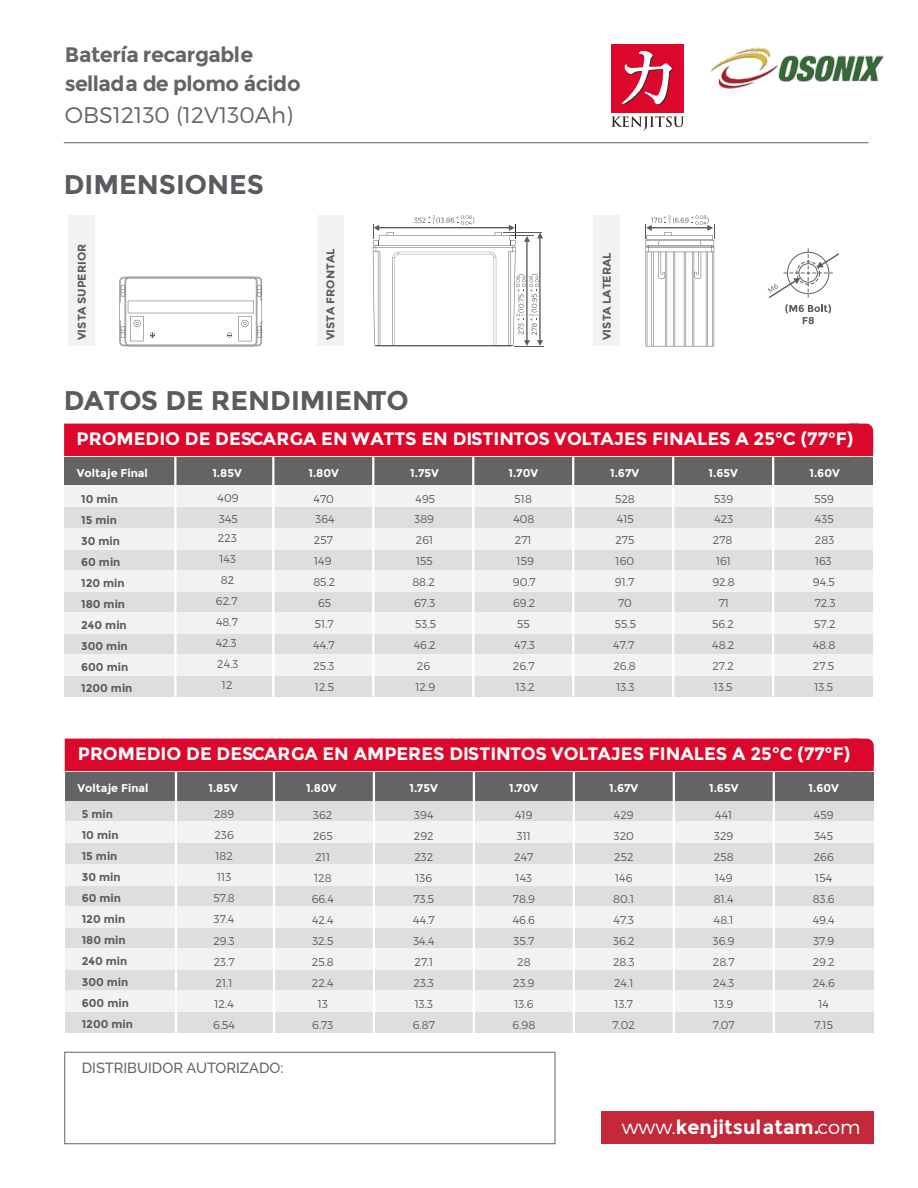
<style>
.page{position:relative;width:918px;height:1188px;background:#fff}
.page>*{position:absolute;margin:0;border:0;box-sizing:border-box;transform-origin:0 0}
.t1{font:700 27px "Montserrat";color:#5b5b5f}
.t2{font:300 22.5px "Montserrat";color:#626564}
.t3{font:700 21px/29.2px "Montserrat";letter-spacing:-.025em;color:#626564}
.t4{font:700 19.5px "Montserrat";color:#fff}
.t5{font:700 18px "Montserrat";color:#fff}
.t6{font:500 14.55px "Raleway";color:#626564}
.t7{font:300 11.25px/21px "Montserrat";color:#5b5b5f;text-align:center}
.t8{font:700 11.25px/21px "Montserrat";color:#5b5b5f}
.t9{font:700 11.25px "Montserrat";color:#fff}
.s1{font-weight:300}
</style>
<div class="page">
<div style="left:65px;top:801px;width:809px;height:21px;background:#dddfde"></div>
<div style="left:65px;top:843px;width:809px;height:21px;background:#dddfde"></div>
<div style="left:65px;top:885px;width:809px;height:21px;background:#dddfde"></div>
<div style="left:65px;top:927px;width:809px;height:22px;background:#dddfde"></div>
<div style="left:65px;top:970px;width:809px;height:21px;background:#dddfde"></div>
<div style="left:65px;top:1012px;width:809px;height:21px;background:#dddfde"></div>
<div style="left:65px;top:772px;width:809px;height:29px;background:#626564"></div>
<div style="left:65px;top:822px;width:809px;height:21px;background:#f1f2f1"></div>
<div style="left:65px;top:864px;width:809px;height:21px;background:#f1f2f1"></div>
<div style="left:65px;top:906px;width:809px;height:21px;background:#f1f2f1"></div>
<div style="left:65px;top:949px;width:809px;height:21px;background:#f1f2f1"></div>
<div style="left:65px;top:991px;width:809px;height:21px;background:#f1f2f1"></div>
<hr style="left:175px;top:772px;width:2px;height:261px;background:#fff">
<hr style="left:273px;top:772px;width:2px;height:261px;background:#fff">
<hr style="left:373px;top:772px;width:2px;height:261px;background:#fff">
<hr style="left:473px;top:772px;width:2px;height:261px;background:#fff">
<hr style="left:573px;top:772px;width:2px;height:261px;background:#fff">
<hr style="left:673px;top:772px;width:2px;height:261px;background:#fff">
<hr style="left:773px;top:772px;width:2px;height:261px;background:#fff">
<div style="left:65px;top:739px;width:809px;height:32px;background:#dc082c"></div>
<div style="left:845px;top:739px;width:29px;height:32px;background:#dc082c;border-radius:7px"></div>
<div style="left:64px;top:1052px;width:491px;height:92px;border:1px solid #626564"></div>
<div style="left:601px;top:1111px;width:273px;height:33px;background:#c4283b"></div>
<img style="left:710px;top:47px;width:174px;height:42px">
<div style="left:611px;top:45px;width:73px;height:68px;background:#dc082c"></div>
<svg style="left:622px;top:51px;width:51px;height:54px"></svg>
<svg style="left:611px;top:116px;width:73px;height:15px"></svg>
<div style="left:317px;top:215px;width:27px;height:131px;background:#f1f2f1"></div>
<div style="left:68px;top:215px;width:27px;height:131px;background:#f1f2f1"></div>
<div style="left:593px;top:215px;width:27px;height:131px;background:#f1f2f1"></div>
<hr style="left:64px;top:142px;width:804px;height:1px;background:#626564">
<svg style="left:768px;top:248px;width:71px;height:50px"></svg>
<svg style="left:785px;top:304px;width:46px;height:20px"></svg>
<svg style="left:119px;top:277px;width:143px;height:69px"></svg>
<svg style="left:645px;top:215px;width:70px;height:131px"></svg>
<svg style="left:373px;top:215px;width:171px;height:132px"></svg>
<div style="left:64px;top:507px;width:809px;height:21px;background:#dddfde"></div>
<div style="left:64px;top:549px;width:809px;height:21px;background:#dddfde"></div>
<div style="left:64px;top:591px;width:809px;height:22px;background:#dddfde"></div>
<div style="left:64px;top:634px;width:809px;height:21px;background:#dddfde"></div>
<div style="left:64px;top:676px;width:809px;height:21px;background:#dddfde"></div>
<div style="left:64px;top:457px;width:809px;height:29px;background:#626564"></div>
<div style="left:64px;top:486px;width:809px;height:21px;background:#f1f2f1"></div>
<div style="left:64px;top:528px;width:809px;height:21px;background:#f1f2f1"></div>
<div style="left:64px;top:570px;width:809px;height:21px;background:#f1f2f1"></div>
<div style="left:64px;top:613px;width:809px;height:21px;background:#f1f2f1"></div>
<div style="left:64px;top:655px;width:809px;height:21px;background:#f1f2f1"></div>
<hr style="left:174px;top:457px;width:3px;height:240px;background:#fff">
<hr style="left:272px;top:457px;width:2px;height:240px;background:#fff">
<hr style="left:372px;top:457px;width:2px;height:240px;background:#fff">
<hr style="left:472px;top:457px;width:2px;height:240px;background:#fff">
<hr style="left:572px;top:457px;width:2px;height:240px;background:#fff">
<hr style="left:672px;top:457px;width:2px;height:240px;background:#fff">
<hr style="left:772px;top:457px;width:2px;height:240px;background:#fff">
<div style="left:64px;top:424px;width:809px;height:32px;background:#dc082c"></div>
<div style="left:844px;top:424px;width:29px;height:32px;background:#dc082c;border-radius:7px"></div>
<h3 class="t3" style="left:65px;top:40px;width:238px">Batería recargable sellada de plomo ácido</h3>
<h2 class="t2" style="left:65px;top:101px;width:230px">OBS12130 (12V130Ah)</h2>
<h1 class="t1" style="left:64px;top:169px;width:202px">DIMENSIONES</h1>
<p class="t8" style="left:72px;top:340px;width:98px;rotate:-90deg">VISTA SUPERIOR</p>
<p class="t8" style="left:320px;top:340px;width:93px;rotate:-90deg">VISTA FRONTAL</p>
<p class="t8" style="left:596px;top:340px;width:90px;rotate:-90deg">VISTA LATERAL</p>
<h1 class="t1" style="left:64px;top:384px;width:347px">DATOS DE RENDIMIENTO</h1>
<h3 class="t5" style="left:77px;top:428px;width:778px">PROMEDIO DE DESCARGA EN WATTS EN DISTINTOS VOLTAJES FINALES A 25°C (77°F)</h3>
<p class="t9" style="left:77px;top:467px;width:73px">Voltaje Final</p>
<p class="t9" style="left:212px;top:467px;width:31px">1.85V</p>
<p class="t9" style="left:308px;top:467px;width:32px">1.80V</p>
<p class="t9" style="left:410px;top:467px;width:30px">1.75V</p>
<p class="t9" style="left:508px;top:467px;width:31px">1.70V</p>
<p class="t9" style="left:610px;top:467px;width:31px">1.67V</p>
<p class="t9" style="left:709px;top:467px;width:31px">1.65V</p>
<p class="t9" style="left:809px;top:467px;width:32px">1.60V</p>
<p class="t8" style="left:81px;top:489px;width:53px">10 min<br>15 min<br>30 min<br>60 min<br>120 min<br>180 min<br>240 min<br>300 min<br>600 min<br>1200 min</p>
<p class="t7" style="left:218px;top:487px;width:22px">409</p>
<p class="t7" style="left:216px;top:528px;width:24px">223<br>143<br>82<br>62.7<br>48.7<br>42.3<br>24.3<br>12</p>
<p class="t7" style="left:219px;top:508px;width:20px">345</p>
<p class="t7" style="left:314px;top:490px;width:23px;line-height:19.5px;text-align:left">470<br>364</p>
<p class="t7" style="left:313px;top:529px;width:24px">257<br>149<br>85.2<br>65<br>51.7<br>44.7<br>25.3<br>12.5</p>
<p class="t7" style="left:414px;top:490px;width:22px;line-height:19.5px;text-align:left">495<br>389</p>
<p class="t7" style="left:412px;top:529px;width:25px">261<br>155<br>88.2<br>67.3<br>53.5<br>46.2<br>26<br>12.9</p>
<p class="t7" style="left:513px;top:490px;width:23px;line-height:19.5px;text-align:left">518<br>408</p>
<p class="t7" style="left:513px;top:529px;width:24px">271<br>159<br>90.7<br>69.2<br>55<br>47.3<br>26.7<br>13.2</p>
<p class="t7" style="left:615px;top:490px;width:21px;line-height:19.5px;text-align:left">528<br>415</p>
<p class="t7" style="left:613px;top:529px;width:24px">275<br>160<br>91.7<br>70<br>55.5<br>47.7<br>26.8<br>13.3</p>
<p class="t7" style="left:714px;top:490px;width:21px;line-height:19.5px;text-align:left">539<br>423</p>
<p class="t7" style="left:712px;top:529px;width:24px">278<br>161<br>92.8<br>71<br>56.2<br>48.2<br>27.2<br>13.5</p>
<p class="t7" style="left:815px;top:490px;width:21px;line-height:19.5px;text-align:left">559<br>435</p>
<p class="t7" style="left:813px;top:529px;width:24px;text-align:left">283<br>163<br>94.5<br>72.3<br>57.2<br>48.8<br>27.5<br>13.5</p>
<h3 class="t5" style="left:78px;top:743px;width:774px">PROMEDIO DE DESCARGA EN AMPERES DISTINTOS VOLTAJES FINALES A 25°C (77°F)</h3>
<p class="t9" style="left:78px;top:782px;width:73px">Voltaje Final</p>
<p class="t9" style="left:208px;top:782px;width:31px">1.85V</p>
<p class="t9" style="left:306px;top:782px;width:32px">1.80V</p>
<p class="t9" style="left:410px;top:782px;width:30px">1.75V</p>
<p class="t9" style="left:509px;top:782px;width:31px">1.70V</p>
<p class="t9" style="left:609px;top:782px;width:31px">1.67V</p>
<p class="t9" style="left:709px;top:782px;width:31px">1.65V</p>
<p class="t9" style="left:809px;top:782px;width:32px">1.60V</p>
<p class="t7" style="left:312px;top:804px;width:24px">362<br>265<br>211<br>128<br>66.4<br>42.4<br>32.5<br>25.8<br>22.4<br>13<br>6.73</p>
<p class="t7" style="left:413px;top:804px;width:24px;text-align:left">394<br>292<br>232<br>136<br>73.5<br>44.7<br>34.4<br>27.1<br>23.3<br>13.3<br>6.87</p>
<p class="t7" style="left:513px;top:804px;width:24px">419<br>311<br>247<br>143<br>78.9<br>46.6<br>35.7<br>28<br>23.9<br>13.6<br>6.98</p>
<p class="t7" style="left:613px;top:804px;width:24px;text-align:left">429<br>320<br>252<br>146<br>80.1<br>47.3<br>36.2<br>28.3<br>24.1<br>13.7<br>7.02</p>
<p class="t7" style="left:713px;top:804px;width:24px;text-align:left">441<br>329<br>258<br>149<br>81.4<br>48.1<br>36.9<br>28.7<br>24.3<br>13.9<br>7.07</p>
<p class="t7" style="left:813px;top:804px;width:24px">459<br>345<br>266<br>154<br>83.6<br>49.4<br>37.9<br>29.2<br>24.6<br>14<br>7.15</p>
<p class="t8" style="left:82px;top:804px;width:53px">5 min<br>10 min<br>15 min<br>30 min<br>60 min<br>120 min<br>180 min<br>240 min<br>300 min<br>600 min<br>1200 min</p>
<p class="t7" style="left:213px;top:804px;width:23px">289<br>236<br>182<br>113<br>57.8<br>37.4<br>29.3<br>23.7<br>21.1<br>12.4<br>6.54</p>
<p class="t6" style="left:82px;top:1060px;width:203px">DISTRIBUIDOR AUTORIZADO:</p>
<h3 class="t4" style="left:622px;top:1116px;width:240px"><span class="s1">www.</span>kenjitsulatam.<span class="s1">com</span></h3>
</div>
